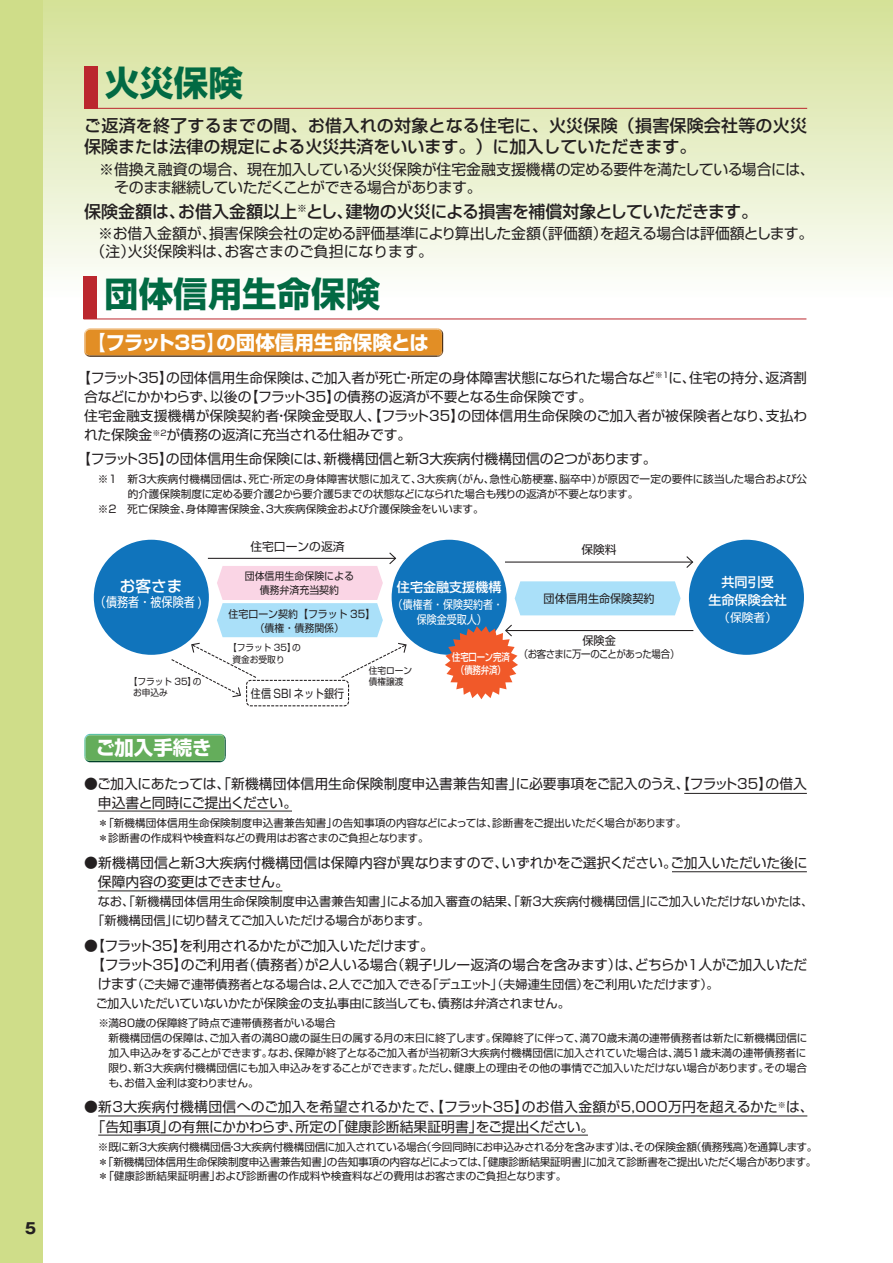
<style>
.page{position:relative;width:893px;height:1263px;background:#fff}
.page>*{position:absolute;margin:0;border:0;box-sizing:border-box;transform-origin:0 0}
.t1{font:700 34.5px "Shin Go Pro";color:#026a43}
.t2{font:700 19.5px "Shin Go Pro";color:#fff}
.t3{font:500 16.95px/21.3px "Shin Go Pro";color:#231f20}
.t4{font:500 15.75px "Shin Go Pr 6 N";color:#fff}
.t5{font:700 15px "Gothic MB101 Pro";color:#231f20}
.t6{font:14.85px/18px "Shin Go Pro";letter-spacing:-.01em;color:#231f20}
.t7{font:13.8px/19.2px "Shin Go Pro";color:#231f20}
.t8{font:13.8px/19.2px "Shin Go Pro";letter-spacing:-.03em;color:#231f20}
.t9{font:500 13.05px/18px "Shin Go Pr 6 N";color:#fff;text-align:center}
.t10{font:13.05px "Shin Go Pr 6 N";color:#fff;scale:.85 1}
.t11{font:12.15px/19.2px "Shin Go Pro";letter-spacing:-.01em;color:#231f20}
.t12{font:11.7px/15.3px "Shin Go Pr 6 N";color:#fff;scale:.85 1}
.t13{font:11.7px "Shin Go Pr 6 N";color:#231f20;scale:.95 1}
.t14{font:11.7px "Shin Go Pr 6 N";color:#231f20}
.t15{font:11.7px "Shin Go Pr 6 N";color:#231f20;scale:.86 1}
.t16{font:11.7px "Shin Go Pr 6 N";color:#fff}
.t17{font:10.65px/14.9px "Shin Go Pro";color:#231f20}
.t18{font:10.65px "Shin Go Pro";letter-spacing:-.02em;color:#231f20}
.t19{font:10.5px/14.1px "Shin Go Pr 6 N";color:#231f20;text-align:center;scale:.95 1}
.t20{font:10.5px "Shin Go Pr 6 N";letter-spacing:-.05em;color:#231f20;scale:.9 1}
.t21{font:500 10.5px/12.8px "Shin Go Pr 6 N";letter-spacing:-.02em;color:#fff;text-align:center;scale:.8 1}
.t22{font:9.15px/11.4px "Shin Go Pr 6 N";color:#231f20;scale:.95 1}
.s1{font-size:13.8px}
</style>
<div class="page">
<div style="left:0;top:0;width:893px;height:298px;background:linear-gradient(to bottom,#d4e096,#fcfefb)"></div>
<div style="left:0;top:0;width:43px;height:1263px;background:#cfdd89"></div>
<hr style="left:84px;top:319px;width:722px;height:1px;background:#bb272e">
<div style="left:84px;top:276px;width:13px;height:43px;background:#bb272e"></div>
<hr style="left:684px;top:793px;width:123px;height:1px;background:#231f20">
<hr style="left:98px;top:811px;width:194px;height:1px;background:#231f20">
<hr style="left:672px;top:871px;width:135px;height:1px;background:#231f20">
<hr style="left:98px;top:890px;width:184px;height:1px;background:#231f20">
<hr style="left:98px;top:1116px;width:709px;height:1px;background:#231f20">
<hr style="left:98px;top:1135px;width:490px;height:1px;background:#231f20">
<svg style="left:84px;top:328px;width:6px;height:29px"></svg>
<svg style="left:438px;top:328px;width:5px;height:29px"></svg>
<hr style="left:90px;top:355px;width:348px;height:2px;background:#3e250e">
<hr style="left:90px;top:328px;width:348px;height:2px;background:#eeb675">
<div style="left:85px;top:330px;width:357px;height:25px;background:#e28e25;border-radius:4px"></div>
<svg style="left:84px;top:734px;width:6px;height:28px"></svg>
<svg style="left:220px;top:734px;width:6px;height:28px"></svg>
<hr style="left:90px;top:761px;width:130px;height:1px;background:#004028">
<hr style="left:90px;top:734px;width:130px;height:1px;background:#5cc2a4">
<div style="left:86px;top:735px;width:138px;height:26px;background:#64ad5b;border-radius:4px"></div>
<hr style="left:84px;top:108px;width:723px;height:1px;background:#bb272e">
<div style="left:84px;top:66px;width:14px;height:42px;background:#bb272e"></div>
<div style="left:94px;top:540px;width:115px;height:115px;background:#1074bc;border-radius:50%"></div>
<div style="left:392px;top:540px;width:115px;height:115px;background:#1074bc;border-radius:50%"></div>
<div style="left:689px;top:540px;width:115px;height:115px;background:#1074bc;border-radius:50%"></div>
<hr style="left:505px;top:561px;width:188px;height:2px;background:#231f20">
<svg style="left:685px;top:556px;width:9px;height:12px"></svg>
<hr style="left:506px;top:630px;width:187px;height:1px;background:#231f20">
<div style="left:515px;top:581px;width:166px;height:34px;background:#aae0f9"></div>
<div style="left:246px;top:680px;width:103px;height:26px;border:1px dashed #231f20;border-radius:4px"></div>
<svg style="left:445px;top:623px;width:73px;height:76px"></svg>
<svg style="left:170px;top:551px;width:237px;height:147px"></svg>
<h3 class="t5" style="left:25px;top:1215px;width:13px">5</h3>
<h1 class="t1" style="left:105px;top:56px;width:139px">火災保険</h1>
<h3 class="t3" style="left:84px;top:113px;width:724px">ご返済を終了するまでの間、お借入れの対象となる住宅に、火災保険（損害保険会社等の火災保険または法律の規定による火災共済をいいます。）に加入していただきます。</h3>
<h3 class="t6" style="left:114px;top:158px;width:702px;text-indent:-15px">※借換え融資の場合、現在加入している火災保険が住宅金融支援機構の定める要件を満たしている場合には、そのまま継続していただくことができる場合があります。</h3>
<h3 class="t3" style="left:84px;top:199px;width:675px">保険金額は、お借入金額以上<sup>※</sup>とし、建物の火災による損害を補償対象としていただきます。</h3>
<h3 class="t6" style="left:91px;top:223px;width:724px;text-indent:7px">※お借入金額が、損害保険会社の定める評価基準により算出した金額（評価額）を超える場合は評価額とします。（注）火災保険料は、お客さまのご負担になります。</h3>
<h1 class="t1" style="left:104px;top:266px;width:277px">団体信用生命保険</h1>
<h2 class="t2" style="left:86px;top:327px;width:344px">【フラット35】の団体信用生命保険とは</h2>
<p class="t7" style="left:84px;top:366px;width:725px;text-indent:-7px">【フラット35】の団体信用生命保険は、ご加入者が死亡・所定の身体障害状態になられた場合など<sup>※1</sup>に、住宅の持分、返済割合などにかかわらず、以後の【フラット35】の債務の返済が不要となる生命保険です。<br>住宅金融支援機構が保険契約者・保険金受取人、【フラット35】の団体信用生命保険のご加入者が被保険者となり、支払われた保険金<sup>※2</sup>が債務の返済に充当される仕組みです。</p>
<p class="t7" style="left:77px;top:447px;width:581px">【フラット35】の団体信用生命保険には、新機構団信と新3大疾病付機構団信の2つがあります。</p>
<p class="t17" style="left:98px;top:470px;width:711px">※1　新3大疾病付機構団信は、死亡・所定の身体障害状態に加えて、3大疾病（がん、急性心筋梗塞、脳卒中）が原因で一定の要件に該当した場合および公</p>
<p class="t18" style="left:128px;top:485px;width:512px">的介護保険制度に定める要介護2から要介護5までの状態などになられた場合も残りの返済が不要となります。</p>
<p class="t17" style="left:98px;top:500px;width:387px">※2　死亡保険金、身体障害保険金、3大疾病保険金および介護保険金をいいます。</p>
<h3 class="t4" style="left:120px;top:573px;width:64px">お客さま</h3>
<p class="t10" style="left:95px;top:591px;width:127px">（債務者・被保険者 )</p>
<p class="t14" style="left:250px;top:537px;width:96px">住宅口ーンの返済</p>
<p class="t14" style="left:581px;top:540px;width:37px">保険料</p>
<p class="t19" style="left:245px;top:569px;width:117px">団体信用生命保険による債務弁済充当契約</p>
<p class="t19" style="left:229px;top:606px;width:156px">住宅口ーン契約【フラット 35】（債権・債務関係）</p>
<p class="t9" style="left:397px;top:577px;width:106px">住宅金融支援機構</p>
<p class="t12" style="left:417px;top:596px;width:103px;text-indent:-24px">（債権者・保険契約者・保険金受取人）</p>
<p class="t13" style="left:544px;top:589px;width:118px">団体信用生命保険契約</p>
<p class="t22" style="left:233px;top:641px;width:73px;text-indent:-4px">【フラット 35】の資金お受取り</p>
<p class="t22" style="left:369px;top:664px;width:47px">住宅ローン</p>
<p class="t22" style="left:129px;top:675px;width:78px">【フラット 35】の</p>
<p class="t22" style="left:369px;top:675px;width:38px">債権譲渡</p>
<p class="t22" style="left:133px;top:686px;width:38px">お申込み</p>
<p class="t15" style="left:251px;top:684px;width:110px">住信 SBI ネット銀行</p>
<h2 class="t2" style="left:96px;top:732px;width:117px">ご加入手続き</h2>
<p class="t21" style="left:452px;top:650px;width:73px">住宅口ーン完済（債務弁済）</p>
<p class="t13" style="left:582px;top:631px;width:37px">保険金</p>
<p class="t20" style="left:519px;top:646px;width:180px">（お客さまに万一のことがあった場合）</p>
<p class="t9" style="left:708px;top:572px;width:80px">共同引受<br>生命保険会社</p>
<p class="t16" style="left:718px;top:608px;width:60px">（保険者）</p>
<p class="t7" style="left:98px;top:773px;width:711px;text-indent:-14px">●ご加入にあたっては、「新機構団体信用生命保険制度申込書兼告知書」に必要事項をご記入のうえ、【フラット35】の借入申込書と同時にご提出ください。</p>
<p class="t17" style="left:98px;top:815px;width:590px">＊「新機構団体信用生命保険制度申込書兼告知書」の告知事項の内容などによっては、診断書をご提出いただく場合があります。＊診断書の作成料や検査料などの費用はお客さまのご負担となります。</p>
<p class="t7" style="left:98px;top:851px;width:711px;text-indent:-14px">●新機構団信と新3大疾病付機構団信は保障内容が異なりますので、いずれかをご選択ください。ご加入いただいた後に保障内容の変更はできません。</p>
<p class="t11" style="left:92px;top:890px;width:723px;text-indent:6px">なお、「新機構団体信用生命保険制度申込書兼告知書」による加入審査の結果、「新3大疾病付機構団信」にご加入いただけないかたは、「新機構団信」に切り替えてご加入いただける場合があります。</p>
<p class="t8" style="left:84px;top:934px;width:725px">●【フラット35】を利用されるかたがご加入いただけます。<br>　【フラット35】のご利用者（債務者）が2人いる場合（親子リレー返済の場合を含みます）は、どちらか1人がご加入いただ</p>
<p class="t11" style="left:84px;top:973px;width:636px;text-indent:14px"><span class="s1">けます</span>（ご夫婦で連帯債務者となる場合は、2人でご加入できる「デュエット」（夫婦連生団信）をご利用いただけます）。　ご加入いただいていないかたが保険金の支払事由に該当しても、債務は弁済されません。</p>
<p class="t17" style="left:108px;top:1014px;width:700px;text-indent:-10px">※満80歳の保障終了時点で連帯債務者がいる場合<br>新機構団信の保障は、ご加入者の満80歳の誕生日の属する月の末日に終了します。保障終了に伴って、満70歳未満の連帯債務者は新たに新機構団信に加入申込みをすることができます。なお、保障が終了となるご加入者が当初新3大疾病付機構団信に加入されていた場合は、満51歳未満の連帯債務者に限り、新3大疾病付機構団信にも加入申込みをすることができます。ただし、健康上の理由その他の事情でご加入いただけない場合があります。その場合も、お借入金利は変わりません。</p>
<p class="t7" style="left:92px;top:1096px;width:724px;text-indent:-7px">●新3大疾病付機構団信へのご加入を希望されるかたで、【フラット35】のお借入金額が5,000万円を超えるかた<sup>※</sup>は、「告知事項」の有無にかかわらず、所定の「健康診断結果証明書」をご提出ください。</p>
<p class="t17" style="left:98px;top:1138px;width:721px;text-align:justify">※既に新3大疾病付機構団信・3大疾病付機構団信に加入されている場合（今回同時にお申込みされる分を含みます）は、その保険金額（債務残高）を通算します。＊「新機構団体信用生命保険制度申込書兼告知書」の告知事項の内容などによっては、「健康診断結果証明書」に加えて診断書をご提出いただく場合があります。＊「健康診断結果証明書」および診断書の作成料や検査料などの費用はお客さまのご負担となります。</p>
</div>
